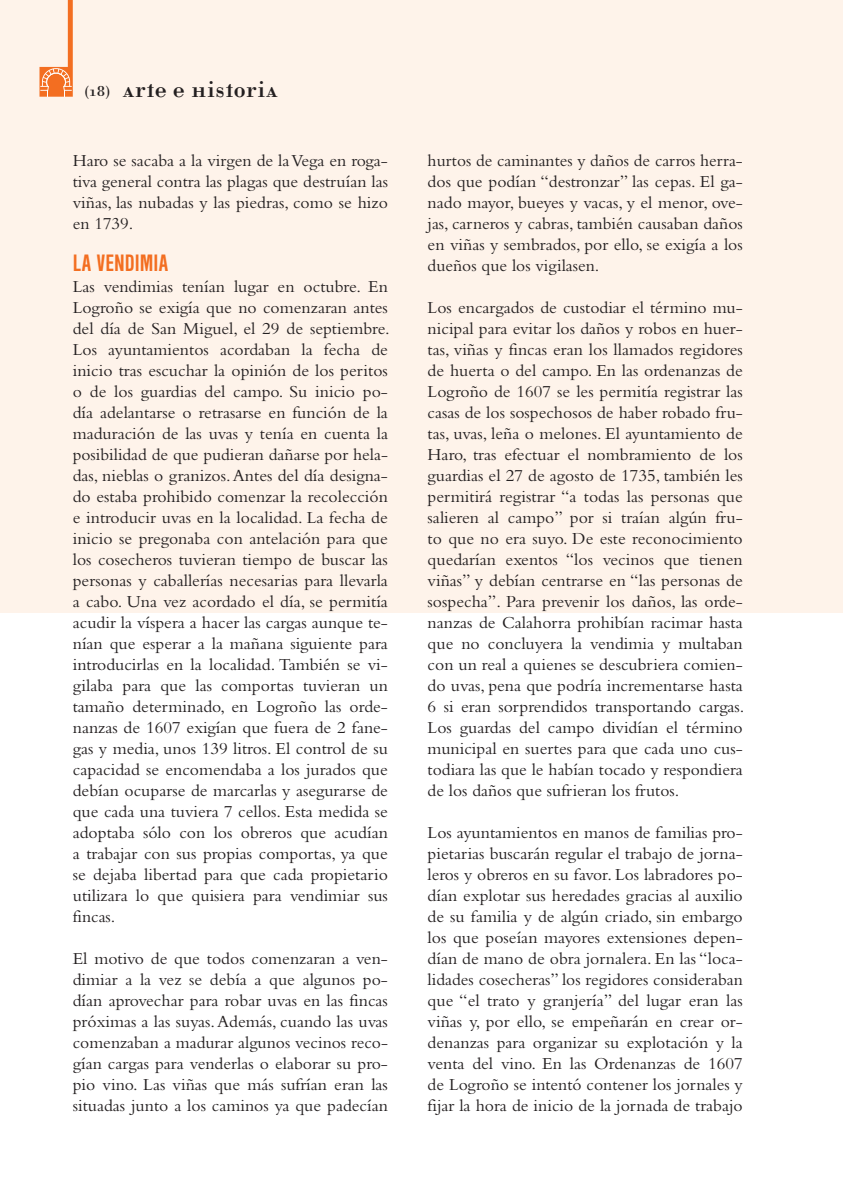
<style>
.page{position:relative;width:843px;height:1189px;background:#fff}
.page>*{position:absolute;margin:0;border:0;box-sizing:border-box;transform-origin:0 0}
.t1{font:24.5px "Katrina";color:#231f20}
.t2{font:700 condensed 24.5px "Nimbus San D";color:#f36e21}
.t3{font:17.5px/21px "Bembo";color:#231f20;text-align:justify}
.s1{font-size:15.75px}
</style>
<div class="page">
<div style="left:0;top:0;width:843px;height:613px;background:#fef3ea"></div>
<svg style="left:39px;top:0;width:34px;height:97px"></svg>
<h1 class="t1" style="left:85px;top:75px;width:195px"><span class="s1">(18)</span> arte e historia</h1>
<p class="t3" style="left:73px;top:150px;width:317px">Haro se sacaba a la virgen de la Vega en roga&shy;tiva general contra las plagas que destruían las viñas, las nubadas y las piedras, como se hizo en 1739.</p>
<h1 class="t2" style="left:73px;top:250px;width:97px">LA VENDIMIA</h1>
<p class="t3" style="left:73px;top:276px;width:318px">Las vendimias tenían lugar en octubre. En Logroño se exigía que no comenzaran antes del día de San Miguel, el 29 de septiembre.<br>Los ayuntamientos acordaban la fecha de inicio tras escuchar la opinión de los peritos o de los guardias del campo. Su inicio po&shy;día adelantarse o retrasarse en función de la maduración de las uvas y tenía en cuenta la posibilidad de que pudieran dañarse por hela&shy;das, nieblas o granizos. Antes del día designa&shy;do estaba prohibido comenzar la recolección e introducir uvas en la localidad. La fecha de inicio se pregonaba con antelación para que los cosecheros tuvieran tiempo de buscar las personas y caballerías necesarias para llevarla a cabo. Una vez acordado el día, se permitía acudir la víspera a hacer las cargas aunque te&shy;nían que esperar a la mañana siguiente para introducirlas en la localidad. También se vi&shy;gilaba para que las comportas tuvieran un tamaño determinado, en Logroño las orde&shy;nanzas de 1607 exigían que fuera de 2 fane&shy;gas y media, unos 139 litros. El control de su capacidad se encomendaba a los jurados que debían ocuparse de marcarlas y asegurarse de que cada una tuviera 7 cellos. Esta medida se adoptaba sólo con los obreros que acudían a trabajar con sus propias comportas, ya que se dejaba libertad para que cada propietario utilizara lo que quisiera para vendimiar sus fincas.</p>
<p class="t3" style="left:73px;top:948px;width:317px">El motivo de que todos comenzaran a ven&shy;dimiar a la vez se debía a que algunos po&shy;dían aprovechar para robar uvas en las fincas próximas a las suyas. Además, cuando las uvas comenzaban a madurar algunos vecinos reco&shy;gían cargas para venderlas o elaborar su pro&shy;pio vino. Las viñas que más sufrían eran las situadas junto a los caminos ya que padecían</p>
<p class="t3" style="left:427px;top:150px;width:317px">hurtos de caminantes y daños de carros herra&shy;dos que podían “destronzar” las cepas. El ga&shy;nado mayor, bueyes y vacas, y el menor, ove&shy;jas, carneros y cabras, también causaban daños en viñas y sembrados, por ello, se exigía a los dueños que los vigilasen.</p>
<p class="t3" style="left:427px;top:297px;width:318px">Los encargados de custodiar el término mu&shy;nicipal para evitar los daños y robos en huer&shy;tas, viñas y fincas eran los llamados regidores de huerta o del campo. En las ordenanzas de Logroño de 1607 se les permitía registrar las casas de los sospechosos de haber robado fru&shy;tas, uvas, leña o melones. El ayuntamiento de Haro, tras efectuar el nombramiento de los guardias el 27 de agosto de 1735, también les permitirá registrar “a todas las personas que salieren al campo” por si traían algún fru&shy;to que no era suyo. De este reconocimiento quedarían exentos “los vecinos que tienen viñas” y debían centrarse en “las personas de sospecha”. Para prevenir los daños, las orde&shy;nanzas de Calahorra prohibían racimar hasta que no concluyera la vendimia y multaban con un real a quienes se descubriera comien&shy;do uvas, pena que podría incrementarse hasta 6 si eran sorprendidos transportando cargas.<br>Los guardas del campo dividían el término municipal en suertes para que cada uno cus&shy;todiara las que le habían tocado y respondiera de los daños que sufrieran los frutos.</p>
<p class="t3" style="left:427px;top:822px;width:317px">Los ayuntamientos en manos de familias pro&shy;pietarias buscarán regular el trabajo de jorna&shy;leros y obreros en su favor. Los labradores po&shy;dían explotar sus heredades gracias al auxilio de su familia y de algún criado, sin embargo los que poseían mayores extensiones depen&shy;dían de mano de obra jornalera. En las “loca&shy;lidades cosecheras” los regidores consideraban que “el trato y granjería” del lugar eran las viñas y, por ello, se empeñarán en crear or&shy;denanzas para organizar su explotación y la venta del vino. En las Ordenanzas de 1607 de Logroño se intentó contener los jornales y fijar la hora de inicio de la jornada de trabajo</p>
</div>
